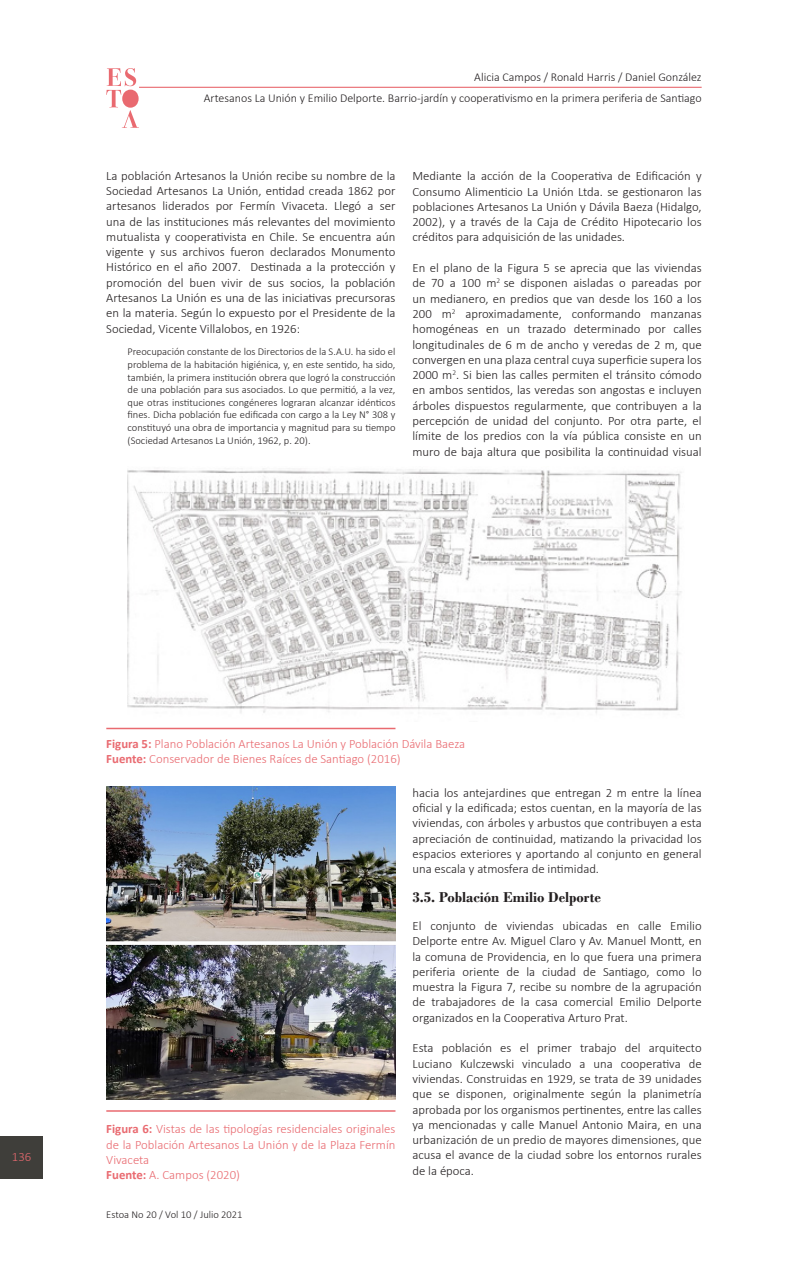
<style>
.page{position:relative;width:808px;height:1263px;background:#fff}
.page>*{position:absolute;margin:0;border:0;box-sizing:border-box;transform-origin:0 0}
.subtitulo_2{font:700 15px "Bodoni";color:#231f20}
.parrafo{font:300 12.75px/15.3px "Calibri";color:#231f20;text-align:justify}
.parrafo-2{font:300 12.75px/15.3px "Calibri";color:#e96a70;text-align:justify}
.t1{font:300 12px "Calibri";color:#231f20}
.parrafo-3{font:300 10.5px/12.6px "Calibri";color:#231f20;text-align:justify}
.s1{font-weight:700}
</style>
<div class="page">
<svg style="left:106px;top:68px;width:33px;height:60px"></svg>
<hr style="left:139px;top:87px;width:563px;height:1px;background:#e96a70">
<div style="left:0;top:1137px;width:43px;height:42px;background:#3f3e3a"></div>
<hr style="left:106px;top:728px;width:289px;height:1px;background:#e96a70">
<hr style="left:106px;top:1110px;width:289px;height:2px;background:#e96a70">
<img style="left:128px;top:468px;width:554px;height:245px">
<img style="left:106px;top:787px;width:290px;height:312px">
<p class="t1" style="left:474px;top:70px;width:229px">Alicia Campos / Ronald Harris / Daniel González</p>
<p class="t1" style="left:204px;top:91px;width:499px">Artesanos La Unión y Emilio Delporte. Barrio-jardín y cooperativismo en la primera periferia de Santiago</p>
<p class="parrafo" style="left:106px;top:168px;width:291px">La población Artesanos la Unión recibe su nombre de la Sociedad Artesanos La Unión, entidad creada 1862 por artesanos liderados por Fermín Vivaceta. Llegó a ser una de las instituciones más relevantes del movimiento mutualista y cooperativista en Chile. Se encuentra aún vigente y sus archivos fueron declarados Monumento Histórico en el año 2007. Destinada a la protección y promoción del buen vivir de sus socios, la población Artesanos La Unión es una de las iniciativas precursoras en la materia. Según lo expuesto por el Presidente de la Sociedad, Vicente Villalobos, en 1926:</p>
<p class="parrafo-3" style="left:128px;top:345px;width:269px">Preocupación constante de los Directorios de la S.A.U. ha sido el problema de la habitación higiénica, y, en este sentido, ha sido, también, la primera institución obrera que logró la construcción de una población para sus asociados. Lo que permitió, a la vez, que otras instituciones congéneres lograran alcanzar idénticos fines. Dicha población fue edificada con cargo a la Ley N° 308 y constituyó una obra de importancia y magnitud para su tiempo (Sociedad Artesanos La Unión, 1962, p. 20).</p>
<p class="parrafo" style="left:412px;top:168px;width:291px">Mediante la acción de la Cooperativa de Edificación y Consumo Alimenticio La Unión Ltda. se gestionaron las poblaciones Artesanos La Unión y Dávila Baeza (Hidalgo, 2002), y a través de la Caja de Crédito Hipotecario los créditos para adquisición de las unidades.</p>
<p class="parrafo" style="left:412px;top:260px;width:291px">En el plano de la Figura 5 se aprecia que las viviendas de 70 a 100 m<sup>2</sup> se disponen aisladas o pareadas por un medianero, en predios que van desde los 160 a los 200 m<sup>2</sup> aproximadamente, conformando manzanas homogéneas en un trazado determinado por calles longitudinales de 6 m de ancho y veredas de 2 m, que convergen en una plaza central cuya superficie supera los 2000 m<sup>2</sup>. Si bien las calles permiten el tránsito cómodo en ambos sentidos, las veredas son angostas e incluyen árboles dispuestos regularmente, que contribuyen a la percepción de unidad del conjunto. Por otra parte, el límite de los predios con la vía pública consiste en un muro de baja altura que posibilita la continuidad visual</p>
<p class="parrafo-2" style="left:12px;top:1149px;width:21px">136</p>
<p class="parrafo-2" style="left:106px;top:735px;width:360px"><span class="s1">Figura 5:</span> Plano Población Artesanos La Unión y Población Dávila Baeza</p>
<p class="parrafo-2" style="left:106px;top:751px;width:296px"><span class="s1">Fuente:</span> Conservador de Bienes Raíces de Santiago (2016)</p>
<p class="parrafo" style="left:412px;top:784px;width:291px">hacia los antejardines que entregan 2 m entre la línea oficial y la edificada; estos cuentan, en la mayoría de las viviendas, con árboles y arbustos que contribuyen a esta apreciación de continuidad, matizando la privacidad los espacios exteriores y aportando al conjunto en general una escala y atmosfera de intimidad.</p>
<p class="parrafo-2" style="left:106px;top:1121px;width:291px"><span class="s1">Figura 6:</span> Vistas de las tipologías residenciales originales de la Población Artesanos La Unión y de la Plaza Fermín Vivaceta</p>
<p class="parrafo-2" style="left:106px;top:1167px;width:135px"><span class="s1">Fuente:</span> A. Campos (2020)</p>
<p class="parrafo-3" style="left:106px;top:1208px;width:138px">Estoa No 20 / Vol 10 / Julio 2021</p>
<p class="subtitulo_2" style="left:412px;top:888px;width:190px">3.5. Población Emilio Delporte</p>
<p class="parrafo" style="left:412px;top:918px;width:291px">El conjunto de viviendas ubicadas en calle Emilio Delporte entre Av. Miguel Claro y Av. Manuel Montt, en la comuna de Providencia, en lo que fuera una primera periferia oriente de la ciudad de Santiago, como lo muestra la Figura 7, recibe su nombre de la agrupación de trabajadores de la casa comercial Emilio Delporte organizados en la Cooperativa Arturo Prat.</p>
<p class="parrafo" style="left:412px;top:1040px;width:291px">Esta población es el primer trabajo del arquitecto Luciano Kulczewski vinculado a una cooperativa de viviendas. Construidas en 1929, se trata de 39 unidades que se disponen, originalmente según la planimetría aprobada por los organismos pertinentes, entre las calles ya mencionadas y calle Manuel Antonio Maira, en una urbanización de un predio de mayores dimensiones, que acusa el avance de la ciudad sobre los entornos rurales de la época.</p>
</div>
